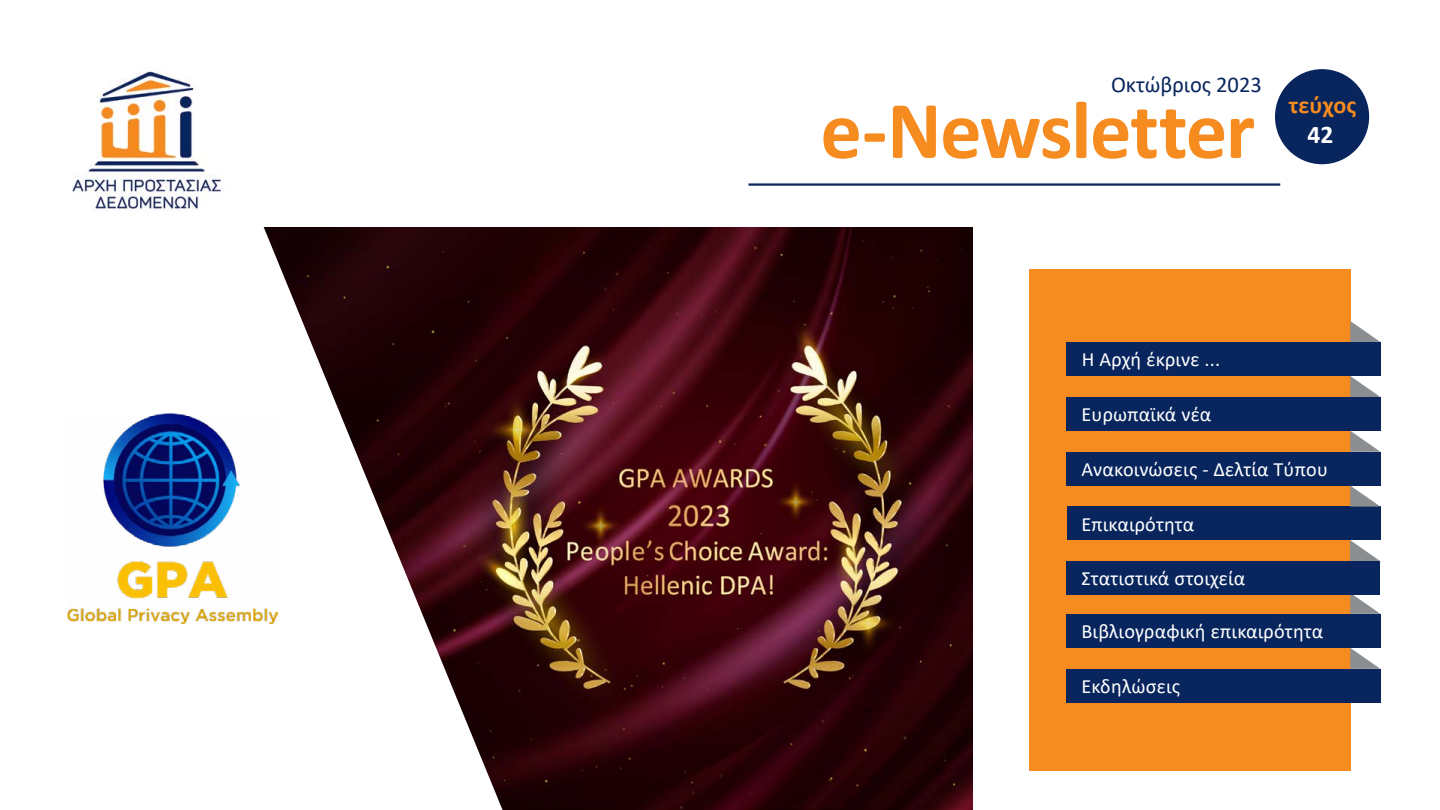
<style>
.page{position:relative;width:1440px;height:810px;background:#fff}
.page>*{position:absolute;margin:0;border:0;box-sizing:border-box;transform-origin:0 0}
.body_text_left{font:700 82.5px "Calibri";letter-spacing:-.015em;color:#f68b1f}
.body_text_left-2{font:700 25.5px "Calibri";color:#fff}
.body_text_left-3{font:700 24px "Calibri";letter-spacing:.005em;color:#f68b1f}
.Text_Right_Justify{font:22.5px "Calibri";color:#08255d}
.Text_Right_Justify-2{font:20.25px "Calibri";letter-spacing:.01em;color:#fff}
</style>
<div class="page">
<img style="left:503px;top:227px;width:470px;height:583px">
<div style="left:1029px;top:269px;width:321px;height:502px;background:#f68b1f"></div>
<div style="left:1066px;top:397px;width:314px;height:34px;background:#08255d"></div>
<div style="left:1066px;top:452px;width:314px;height:34px;background:#08255d"></div>
<div style="left:1067px;top:507px;width:313px;height:33px;background:#08255d"></div>
<div style="left:1066px;top:614px;width:314px;height:34px;background:#08255d"></div>
<svg style="left:1350px;top:376px;width:30px;height:21px"></svg>
<div style="left:1066px;top:342px;width:314px;height:34px;background:#08255d"></div>
<svg style="left:1350px;top:321px;width:30px;height:21px"></svg>
<div style="left:1066px;top:669px;width:314px;height:34px;background:#08255d"></div>
<svg style="left:1350px;top:431px;width:30px;height:21px"></svg>
<svg style="left:1350px;top:486px;width:30px;height:21px"></svg>
<svg style="left:1350px;top:595px;width:30px;height:19px"></svg>
<svg style="left:1350px;top:648px;width:30px;height:21px"></svg>
<div style="left:1066px;top:561px;width:314px;height:34px;background:#08255d"></div>
<svg style="left:1350px;top:540px;width:30px;height:21px"></svg>
<svg style="left:180px;top:227px;width:323px;height:583px"></svg>
<img style="left:67px;top:413px;width:210px;height:210px">
<hr style="left:749px;top:183px;width:531px;height:3px;background:#08255d">
<div style="left:1275px;top:69px;width:94px;height:95px;background:#08255d;border-radius:50%"></div>
<img style="left:72px;top:71px;width:149px;height:140px">
<p class="Text_Right_Justify" style="left:1111px;top:69px;width:152px">Οκτώβριος 2023</p>
<p class="body_text_left" style="left:820px;top:72px;width:436px">e-Newsletter</p>
<p class="body_text_left-3" style="left:1289px;top:88px;width:69px">τεύχος</p>
<p class="body_text_left-2" style="left:1307px;top:117px;width:27px">42</p>
<p class="Text_Right_Justify-2" style="left:1082px;top:346px;width:140px">Η Αρχή έκρινε ...</p>
<p class="Text_Right_Justify-2" style="left:1082px;top:401px;width:131px">Ευρωπαϊκά νέα</p>
<p class="Text_Right_Justify-2" style="left:1081px;top:455px;width:248px">Ανακοινώσεις - Δελτία Τύπου</p>
<p class="Text_Right_Justify-2" style="left:1081px;top:510px;width:115px">Επικαιρότητα</p>
<p class="Text_Right_Justify-2" style="left:1081px;top:565px;width:165px">Στατιστικά στοιχεία</p>
<p class="Text_Right_Justify-2" style="left:1081px;top:618px;width:243px">Βιβλιογραφική επικαιρότητα</p>
<p class="Text_Right_Justify-2" style="left:1081px;top:673px;width:100px">Εκδηλώσεις</p>
</div>
